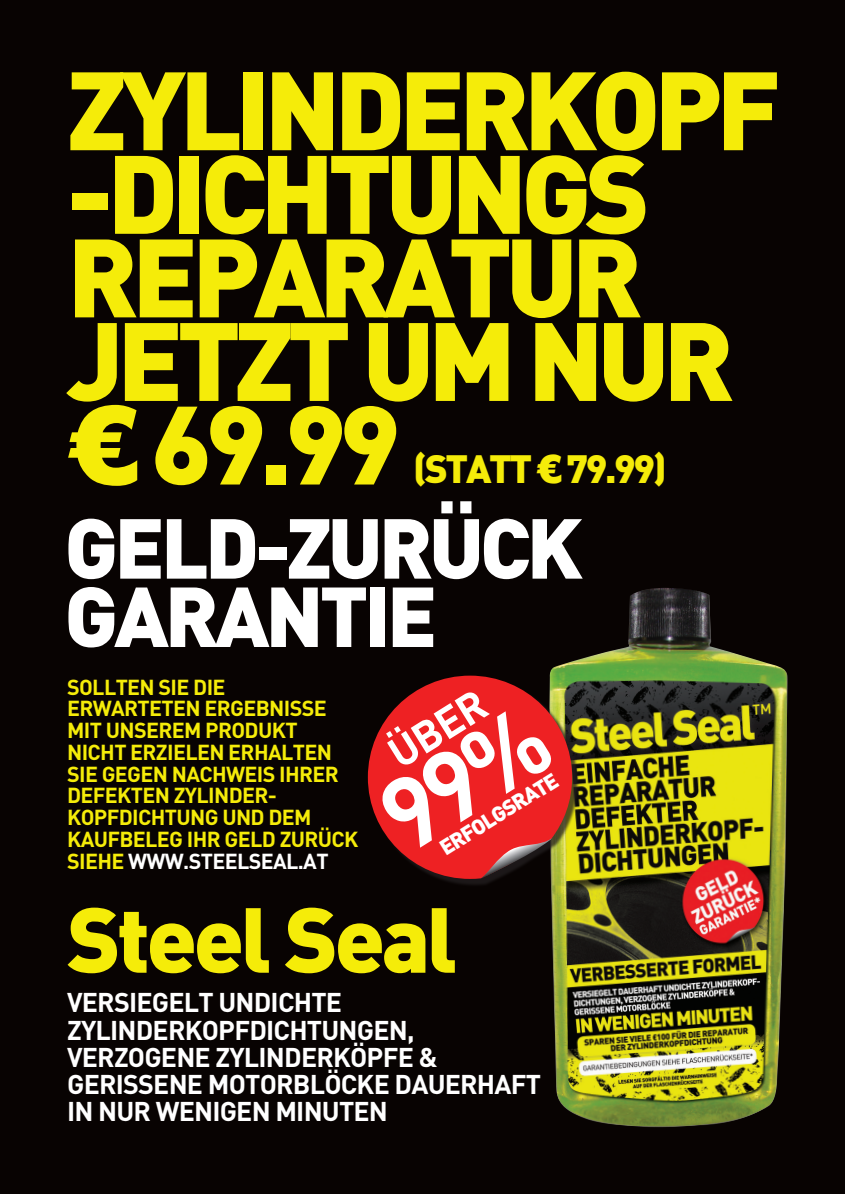
<style>
.page{position:relative;width:845px;height:1194px;background:#fff}
.page>*{position:absolute;margin:0;border:0;box-sizing:border-box;transform-origin:0 0}
.t1{font:900 109.35px/83.5px "DIN";letter-spacing:-.06em;color:#f5ec09}
.t2{font:900 90.65px "DIN";letter-spacing:-.04em;color:#f5ec09}
.t3{font:900 83.5px/68.3px "DIN";letter-spacing:-.05em;color:#fff}
.t4{font:700 42.3px "DIN";color:#fff}
.t5{font:900 39px "DIN";letter-spacing:-.06em;color:#f5ec09}
.t6{font:700 26.8px/27.3px "DIN";letter-spacing:-.03em;color:#fff}
.t7{font:700 21.45px/21.8px "DIN";letter-spacing:-.03em;color:#f5ec09}
.t8{font:700 21.45px "DIN";color:#fff}
.t9{font:900 21.45px "DIN";color:#fff}
.s1{font-family:"Arial"}
.s2{color:#fff}
</style>
<div class="page">
<div style="left:0;top:0;width:845px;height:1193px;background:#080302"></div>
<img style="left:549px;top:588px;width:239px;height:539px">
<div style="left:370px;top:678px;width:210px;height:208px;background:#231f20;opacity:.75"></div>
<svg style="left:368px;top:675px;width:204px;height:203px"></svg>
<svg style="left:375px;top:702px;width:181px;height:176px;background:#d42122"></svg>
<h1 class="t1" style="left:67px;top:63px;width:715px">ZYLINDERKOPF -DICHTUNGS<br>REPARATUR<br>JETZT UM NUR <span class="s1">€</span> 69.99</h1>
<h3 class="t5" style="left:413px;top:442px;width:255px">(STATT <span class="s1">€</span> 79.99)</h3>
<h3 class="t3" style="left:64px;top:510px;width:520px">GELD-ZURÜCK<br>GARANTIE</h3>
<p class="t7" style="left:67px;top:675px;width:293px">SOLLTEN SIE DIE<br>ERWARTETEN ERGEBNISSE<br>MIT UNSEREM PRODUKT<br>NICHT ERZIELEN ERHALTEN<br>SIE GEGEN NACHWEIS IHRER<br>DEFEKTEN ZYLINDER-<br>KOPFDICHTUNG UND DEM<br>KAUFBELEG IHR GELD ZURÜCK<br>SIEHE <span class="s2">WWW</span></p>
<h3 class="t4" style="left:378px;top:733px;width:108px;rotate:-32deg">ÜBER</h3>
<p class="t9" style="left:434px;top:837px;width:137px;rotate:-32deg">ERFOLGSRATE</p>
<p class="t8" style="left:183px;top:847px;width:19px">.STEELSEAL</p>
<p class="t8" style="left:298px;top:847px;width:32px">.AT</p>
<h2 class="t2" style="left:67px;top:879px;width:392px">Steel Seal</h2>
<p class="t6" style="left:67px;top:987px;width:475px">VERSIEGELT UNDICHTE<br>ZYLINDERKOPFDICHTUNGEN,<br>VERZOGENE ZYLINDERKÖPFE &amp;<br>GERISSENE MOTORBLÖCKE DAUERHAFT<br>IN NUR WENIGEN MINUTEN</p>
</div>
